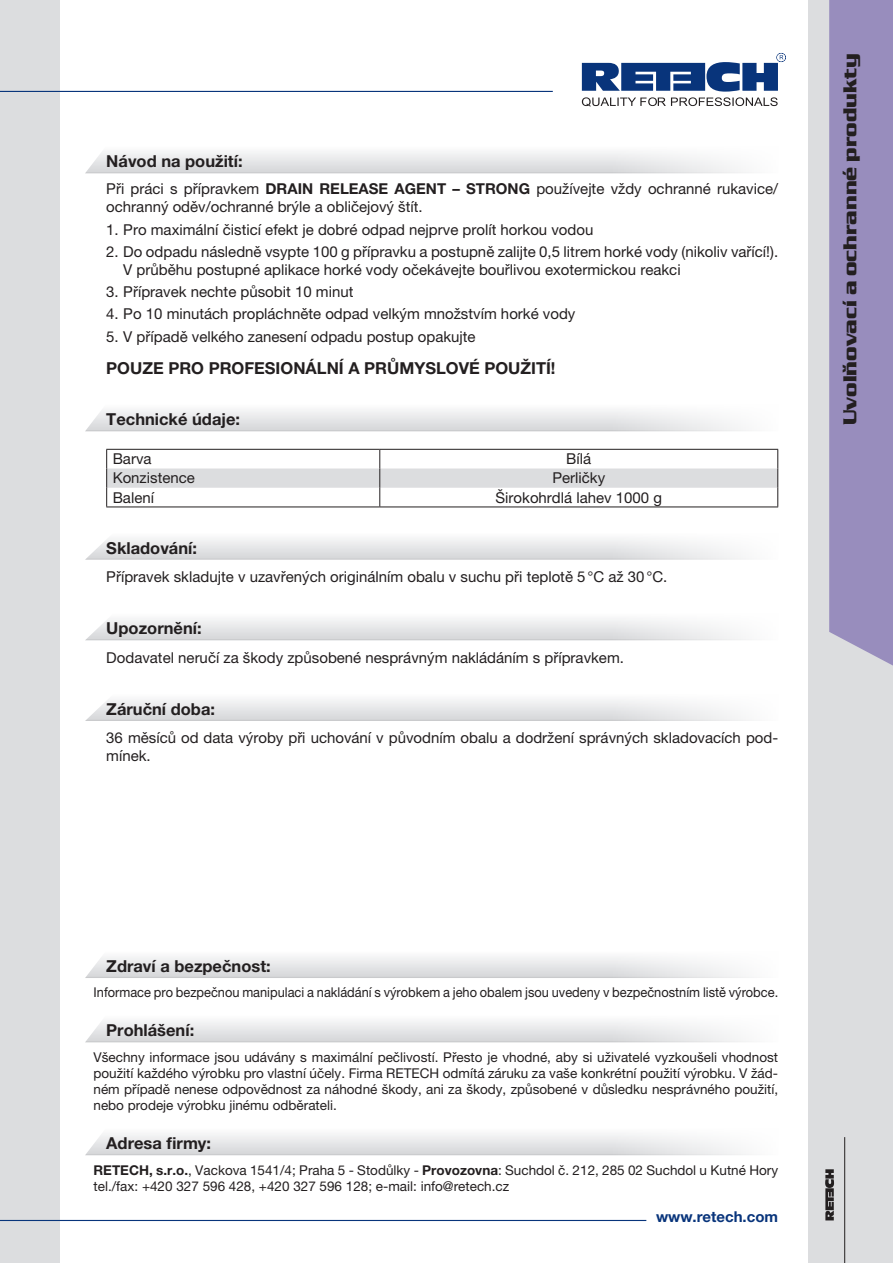
<style>
.page{position:relative;width:893px;height:1263px;background:#fff}
.page>*{position:absolute;margin:0;border:0;box-sizing:border-box;transform-origin:0 0}
.t1{font:700 19.5px "Serpentine DEE";color:#231f20}
.t2{font:700 16.5px "Helvetica Neue LT Pro";color:#231f20}
.t3{font:15px/18px "Helvetica Neue LT Pro";color:#231f20}
.t4{font:700 15px "Helvetica Neue LT Pro";color:#08347b}
.t5{font:13.5px/16.2px "Helvetica Neue LT Pro";color:#231f20;text-align:justify}
.t6{font:13.5px "Helvetica Neue LT Pro";color:#231f20;scale:.95 1}
.s1{font-weight:700}
</style>
<div class="page">
<div style="left:808px;top:0;width:85px;height:1263px;background:#dcdddf"></div>
<div style="left:829px;top:0;width:64px;height:666px;background:#988dbd"></div>
<div style="left:0;top:0;width:60px;height:1263px;background:#dcdddf"></div>
<hr style="left:0;top:91px;width:553px;height:1px;background:#08347b">
<svg style="left:582px;top:53px;width:204px;height:54px"></svg>
<hr style="left:844px;top:1137px;width:1px;height:126px;background:#231f20">
<svg style="left:825px;top:1169px;width:9px;height:51px"></svg>
<hr style="left:0;top:1220px;width:646px;height:1px;background:#08347b">
<svg style="left:85px;top:957px;width:667px;height:21px"></svg>
<svg style="left:85px;top:1021px;width:664px;height:21px"></svg>
<svg style="left:85px;top:1134px;width:664px;height:21px"></svg>
<svg style="left:85px;top:152px;width:664px;height:21px"></svg>
<svg style="left:85px;top:410px;width:664px;height:21px"></svg>
<hr style="left:106px;top:507px;width:274px;height:1px;background:#231f20">
<hr style="left:380px;top:507px;width:398px;height:1px;background:#231f20">
<svg style="left:106px;top:449px;width:672px;height:58px"></svg>
<svg style="left:85px;top:538px;width:661px;height:22px"></svg>
<svg style="left:85px;top:619px;width:664px;height:21px"></svg>
<svg style="left:85px;top:700px;width:664px;height:21px"></svg>
<p class="t2" style="left:106px;top:151px;width:138px">Návod na použití:</p>
<p class="t3" style="left:106px;top:180px;width:673px">Při práci s přípravkem <span class="s1">DRAIN RELEASE AGENT – STRONG</span> používejte vždy ochranné rukavice/ ochranný oděv/ochranné brýle a obličejový štít.</p>
<p class="t3" style="left:106px;top:220px;width:489px">1. Pro maximální čisticí efekt je dobré odpad nejprve prolít horkou vodou</p>
<p class="t3" style="left:123px;top:242px;width:656px;text-indent:-17px">2. Do odpadu následně vsypte 100 g přípravku a postupně zalijte 0,5 litrem horké vody (nikoliv vařící!).<br>V průběhu postupné aplikace horké vody očekávejte bouřlivou exotermickou reakci</p>
<p class="t3" style="left:106px;top:283px;width:249px">3. Přípravek nechte působit 10 minut</p>
<p class="t3" style="left:106px;top:305px;width:471px">4. Po 10 minutách propláchněte odpad velkým množstvím horké vody</p>
<p class="t3" style="left:106px;top:327px;width:371px">5. V případě velkého zanesení odpadu postup opakujte</p>
<p class="t2" style="left:106px;top:358px;width:451px">POUZE PRO PROFESIONÁLNÍ A PRŮMYSLOVÉ POUŽITÍ!</p>
<p class="t2" style="left:106px;top:409px;width:135px">Technické údaje:</p>
<p class="t3" style="left:113px;top:450px;width:40px">Barva</p>
<p class="t3" style="left:566px;top:450px;width:26px">Bílá</p>
<p class="t3" style="left:113px;top:469px;width:84px">Konzistence</p>
<p class="t3" style="left:552px;top:469px;width:54px">Perličky</p>
<p class="t3" style="left:113px;top:488px;width:43px">Balení</p>
<p class="t3" style="left:496px;top:488px;width:168px">Širokohrdlá lahev 1000 g</p>
<p class="t2" style="left:106px;top:537px;width:92px">Skladování:</p>
<p class="t3" style="left:106px;top:567px;width:563px">Přípravek skladujte v uzavřených originálním obalu v suchu při teplotě 5°C až 30°C.</p>
<p class="t2" style="left:106px;top:618px;width:97px">Upozornění:</p>
<p class="t3" style="left:106px;top:648px;width:519px">Dodavatel neručí za škody způsobené nesprávným nakládáním s přípravkem.</p>
<p class="t2" style="left:106px;top:699px;width:110px">Záruční doba:</p>
<p class="t3" style="left:106px;top:729px;width:673px">36 měsíců od data výroby při uchování v původním obalu a dodržení správných skladovacích pod&shy;mínek.</p>
<h1 class="t1" style="left:839px;top:425px;width:374px;rotate:-90deg">Uvolňovací a ochranné produkty</h1>
<p class="t2" style="left:106px;top:956px;width:166px">Zdraví a bezpečnost:</p>
<p class="t6" style="left:94px;top:984px;width:722px">Informace pro bezpečnou manipulaci a nakládání s výrobkem a jeho obalem jsou uvedeny v bezpečnostním listě výrobce.</p>
<p class="t2" style="left:106px;top:1020px;width:89px">Prohlášení:</p>
<p class="t5" style="left:94px;top:1048px;width:686px">Všechny informace jsou udávány s maximální pečlivostí. Přesto je vhodné, aby si uživatelé vyzkoušeli vhodnost použití každého výrobku pro vlastní účely. Firma RETECH odmítá záruku za vaše konkrétní použití výrobku. V žád&shy;ném případě nenese odpovědnost za náhodné škody, ani za škody, způsobené v důsledku nesprávného použití, nebo prodeje výrobku jinému odběrateli.</p>
<p class="t2" style="left:106px;top:1133px;width:106px">Adresa firmy:</p>
<p class="t5" style="left:94px;top:1161px;width:686px"><span class="s1">RETECH, s.r.o.</span>, Vackova 1541/4; Praha 5 - Stodůlky - <span class="s1">Provozovna</span>: Suchdol č. 212, 285 02 Suchdol u Kutné Hory tel./fax: +420 327 596 428, +420 327 596 128; e-mail: info@retech.cz</p>
<p class="t4" style="left:656px;top:1207px;width:124px">www.retech.com</p>
</div>
